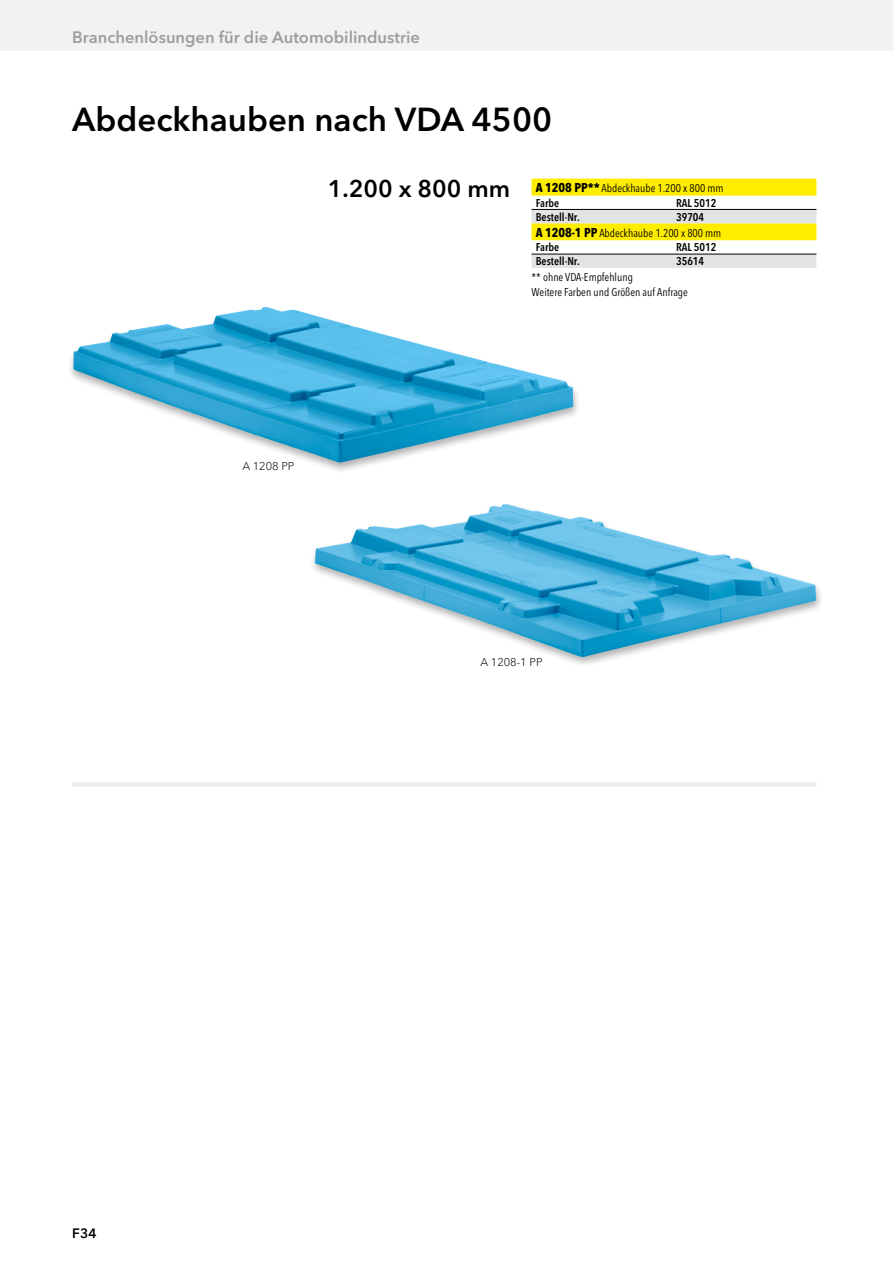
<style>
.page{position:relative;width:893px;height:1263px;background:#fff}
.page>*{position:absolute;margin:0;border:0;box-sizing:border-box;transform-origin:0 0}
.t1{font:600 33px "Avenir Next LT Pro";color:#000}
.t2{font:600 24px "Avenir Next LT Pro";color:#000}
.t3{font:600 16.5px "Avenir Next LT Pro";color:#9d9e9e}
.t4{font:600 13.5px "Avenir Next LT Pro";color:#000}
.t5{font:condensed 11.25px/14.7px "Avenir Next LT Pro";color:#000}
.t6{font:600 condensed 11.25px "Avenir Next LT Pro";color:#000}
.t7{font:300 11.25px "Avenir Next LT Pro";color:#000}
.s1{font-weight:700;font-size:12.75px}
.s2{font-weight:600}
</style>
<div class="page">
<div style="left:0;top:0;width:893px;height:51px;background:#f1f2f2"></div>
<img style="left:315px;top:504px;width:501px;height:153px">
<img style="left:73px;top:307px;width:500px;height:156px">
<div style="left:72px;top:782px;width:744px;height:5px;background:#ececec"></div>
<svg style="left:531px;top:179px;width:285px;height:89px"></svg>
<hr style="left:531px;top:209px;width:141px;height:1px;background:#000">
<hr style="left:672px;top:209px;width:144px;height:1px;background:#000">
<hr style="left:531px;top:254px;width:141px;height:1px;background:#000">
<hr style="left:672px;top:254px;width:144px;height:1px;background:#000">
<h3 class="t3" style="left:72px;top:27px;width:349px">Branchenlösungen für die Automobilindustrie</h3>
<h1 class="t1" style="left:72px;top:100px;width:481px">Abdeckhauben nach VDA 4500</h1>
<h2 class="t2" style="left:328px;top:174px;width:184px">1.200 x 800 mm</h2>
<p class="t5" style="left:536px;top:181px;width:189px"><span class="s1">A 1208 PP**</span> Abdeckhaube 1.200 x 800 mm<br><span class="s2">Farbe</span></p>
<p class="t6" style="left:676px;top:196px;width:42px">RAL 5012</p>
<p class="t6" style="left:536px;top:210px;width:46px">Bestell-Nr.</p>
<p class="t5" style="left:536px;top:209px;width:187px;line-height:15.9px;text-indent:140px"><span class="s2">39704<br></span><span class="s1">A 1208-1 PP</span> Abdeckhaube 1.200 x 800 mm</p>
<p class="t6" style="left:536px;top:241px;width:25px">Farbe</p>
<p class="t6" style="left:676px;top:241px;width:42px">RAL 5012</p>
<p class="t6" style="left:536px;top:255px;width:46px">Bestell-Nr.</p>
<p class="t6" style="left:676px;top:255px;width:30px">35614</p>
<p class="t5" style="left:531px;top:269px;width:158px">** ohne VDA-Empfehlung<br>Weitere Farben und Größen auf Anfrage</p>
<p class="t7" style="left:242px;top:459px;width:54px">A 1208 PP</p>
<p class="t7" style="left:480px;top:655px;width:64px">A 1208-1 PP</p>
<p class="t4" style="left:72px;top:1225px;width:26px">F34</p>
</div>
